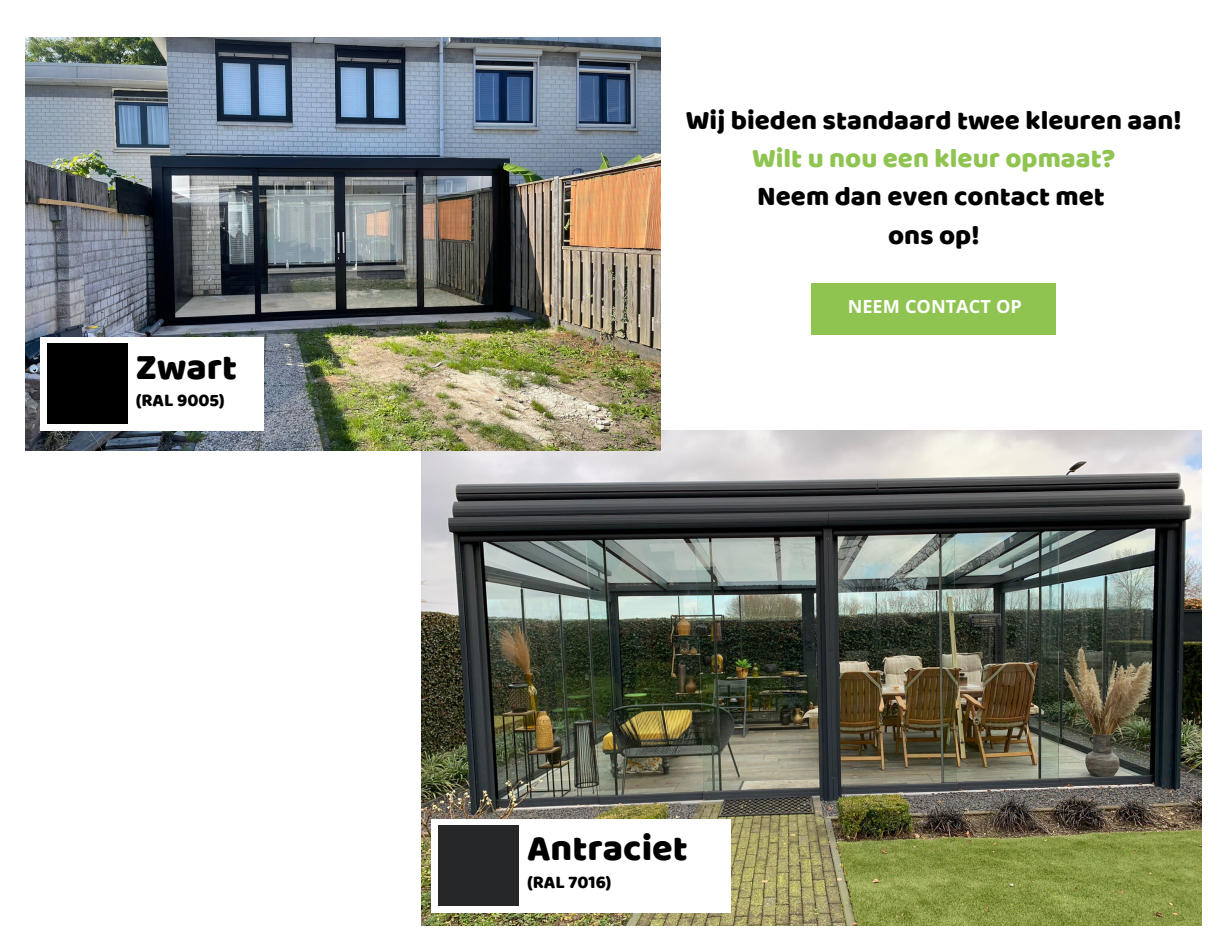
<style>
.page{position:relative;width:1219px;height:938px;background:#fff}
.page>*{position:absolute;margin:0;border:0;box-sizing:border-box;transform-origin:0 0}
.t1{font:37.5px "Baloo Bhai";color:#000}
.t2{font:27.5px/38.4px "Baloo Bhai";color:#000;text-align:center}
.t3{font:18.38px "Baloo Bhai";color:#000}
.t4{font:700 18.12px "Noto Sans";color:#fff}
.s1{color:#90c451}
</style>
<div class="page">
<img style="left:421px;top:430px;width:780px;height:495px">
<img style="left:26px;top:37px;width:634px;height:413px">
<div style="left:40px;top:337px;width:224px;height:93px;background:#fff"></div>
<div style="left:47px;top:343px;width:80px;height:81px;background:#000"></div>
<div style="left:431px;top:819px;width:300px;height:93px;background:#fff"></div>
<div style="left:438px;top:825px;width:81px;height:81px;background:#252728"></div>
<div style="left:811px;top:283px;width:245px;height:51px;background:#90c451"></div>
<p class="t1" style="left:136px;top:344px;width:103px">Zwart</p>
<p class="t3" style="left:136px;top:389px;width:91px">(RAL 9005)</p>
<p class="t2" style="left:686px;top:100px;width:497px">Wij bieden standaard twee kleuren aan!<br><span class="s1">Wilt u nou een kleur opmaat?</span></p>
<p class="t2" style="left:757px;top:177px;width:349px">Neem dan even contact met</p>
<p class="t2" style="left:888px;top:215px;width:93px">ons op!</p>
<p class="t4" style="left:848px;top:294px;width:176px">NEEM CONTACT OP</p>
<p class="t1" style="left:527px;top:825px;width:162px">Antraciet</p>
<p class="t3" style="left:527px;top:870px;width:86px">(RAL 7016)</p>
</div>
